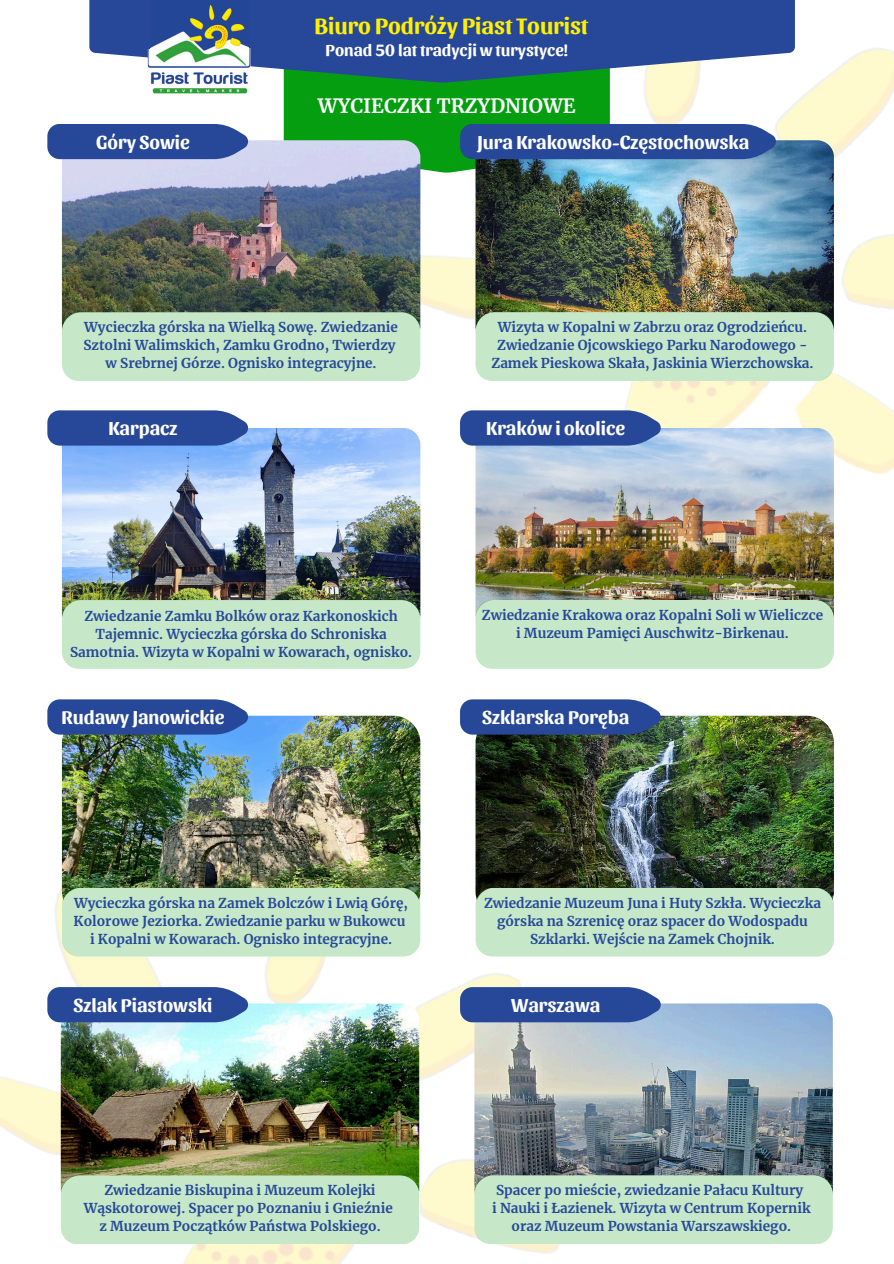
<style>
.page{position:relative;width:894px;height:1264px;background:#fff}
.page>*{position:absolute;margin:0;border:0;box-sizing:border-box;transform-origin:0 0}
.t1{font:700 23.55px "Sansita";color:#ffef01}
.t2{font:700 19.5px "Sansita";color:#fff}
.t3{font:700 19.5px "Merriweather";color:#fff}
.t4{font:700 16.95px "Sansita";color:#fff}
.t5{font:700 13.5px/18px "Merriweather";color:#274898;text-align:center}
</style>
<div class="page">
<img style="left:420px;top:0;width:473px;height:561px">
<img style="left:62px;top:140px;width:358px;height:140px">
<div style="left:47px;top:124px;width:201px;height:35px;background:#274898"></div>
<img style="left:0;top:714px;width:766px;height:539px">
<img style="left:475px;top:140px;width:358px;height:140px">
<svg style="left:284px;top:83px;width:491px;height:90px;background:#539d7b"></svg>
<svg style="left:89px;top:0;width:705px;height:83px;background:#42649d"></svg>
<img style="left:148px;top:0;width:102px;height:94px;border-radius:4px">
<div style="left:122px;top:0;width:29px;height:47px;background:#274898"></div>
<div style="left:249px;top:0;width:29px;height:47px;background:#274898"></div>
<div style="left:144px;top:39px;width:6px;height:9px;background:#274898"></div>
<img style="left:47px;top:280px;width:786px;height:389px">
<img style="left:62px;top:715px;width:358px;height:203px;border-radius:27px">
<svg style="left:47px;top:699px;width:201px;height:35px;background:#31529e"></svg>
<div style="left:62px;top:887px;width:358px;height:69px;background:#c6e8c8"></div>
<img style="left:475px;top:715px;width:358px;height:203px;border-radius:27px">
<svg style="left:460px;top:699px;width:200px;height:35px;background:#30509a"></svg>
<div style="left:475px;top:887px;width:358px;height:69px;background:#c6e8c8"></div>
<img style="left:61px;top:1003px;width:358px;height:149px">
<svg style="left:47px;top:987px;width:201px;height:35px;background:#32529d"></svg>
<svg style="left:0;top:1152px;width:419px;height:111px"></svg>
<img style="left:474px;top:1003px;width:358px;height:172px">
<svg style="left:460px;top:987px;width:200px;height:35px;background:#30509c"></svg>
<div style="left:474px;top:1175px;width:358px;height:69px;background:#c6e8c8"></div>
<p class="t1" style="left:314px;top:10px;width:275px">Biuro Podróży Piast Tourist</p>
<h3 class="t4" style="left:325px;top:39px;width:244px">Ponad 50 lat tradycji w turystyce!</h3>
<p class="t3" style="left:318px;top:94px;width:259px">WYCIECZKI TRZYDNIOWE</p>
<h4 class="t2" style="left:96px;top:129px;width:95px">Góry Sowie</h4>
<p class="t2" style="left:477px;top:129px;width:273px">Jura Krakowsko-Częstochowska</p>
<p class="t5" style="left:83px;top:318px;width:316px;text-align:left">Wycieczka górska na Wielką Sowę. Zwiedzanie<br>Sztolni Walimskich, Zamku Grodno, Twierdzy</p>
<p class="t5" style="left:106px;top:354px;width:272px">w Srebrnej Górze. Ognisko integracyjne.</p>
<p class="t5" style="left:491px;top:318px;width:323px">Wizyta w Kopalni w Zabrzu oraz Ogrodzieńcu.<br>Zwiedzanie Ojcowskiego Parku Narodowego -<br>Zamek Pieskowa Skała, Jaskinia Wierzchowska.</p>
<h3 class="t2" style="left:108px;top:415px;width:70px">Karpacz</h3>
<p class="t2" style="left:486px;top:415px;width:140px">Kraków i okolice</p>
<p class="t5" style="left:70px;top:607px;width:343px">Zwiedzanie Zamku Bolków oraz Karkonoskich<br>Tajemnic. Wycieczka górska do Schroniska<br>Samotnia. Wizyta w Kopalni w Kowarach, ognisko.</p>
<p class="t5" style="left:481px;top:606px;width:343px">Zwiedzanie Krakowa oraz Kopalni Soli w Wieliczce i Muzeum Pamięci Auschwitz-Birkenau.</p>
<p class="t2" style="left:61px;top:704px;width:165px">Rudawy Janowickie</p>
<h3 class="t2" style="left:482px;top:704px;width:149px">Szklarska Poręba</h3>
<h3 class="t5" style="left:74px;top:893px;width:336px;text-align:left">Wycieczka górska na Zamek Bolczów i Lwią Górę,<br>Kolorowe Jeziorka. Zwiedzanie parku w Bukowcu</h3>
<h3 class="t5" style="left:90px;top:929px;width:303px">i Kopalni w Kowarach. Ognisko integracyjne.</h3>
<p class="t5" style="left:484px;top:893px;width:338px">Zwiedzanie Muzeum Juna i Huty Szkła. Wycieczka górska na Szrenicę oraz spacer do Wodospadu<br>Szklarki. Wejście na Zamek Chojnik.</p>
<p class="t2" style="left:73px;top:991px;width:140px">Szlak Piastowski</p>
<h3 class="t2" style="left:511px;top:991px;width:90px">Warszawa</h3>
<p class="t5" style="left:84px;top:1181px;width:310px">Zwiedzanie Biskupina i Muzeum Kolejki<br>Wąskotorowej. Spacer po Poznaniu i Gnieźnie</p>
<p class="t5" style="left:99px;top:1217px;width:283px">z Muzeum Początków Państwa Polskiego.</p>
<h3 class="t5" style="left:496px;top:1181px;width:308px">Spacer po mieście, zwiedzanie Pałacu Kultury</h3>
<p class="t5" style="left:492px;top:1199px;width:320px">i Nauki i Łazienek. Wizyta w Centrum Kopernik oraz Muzeum Powstania Warszawskiego.</p>
</div>
